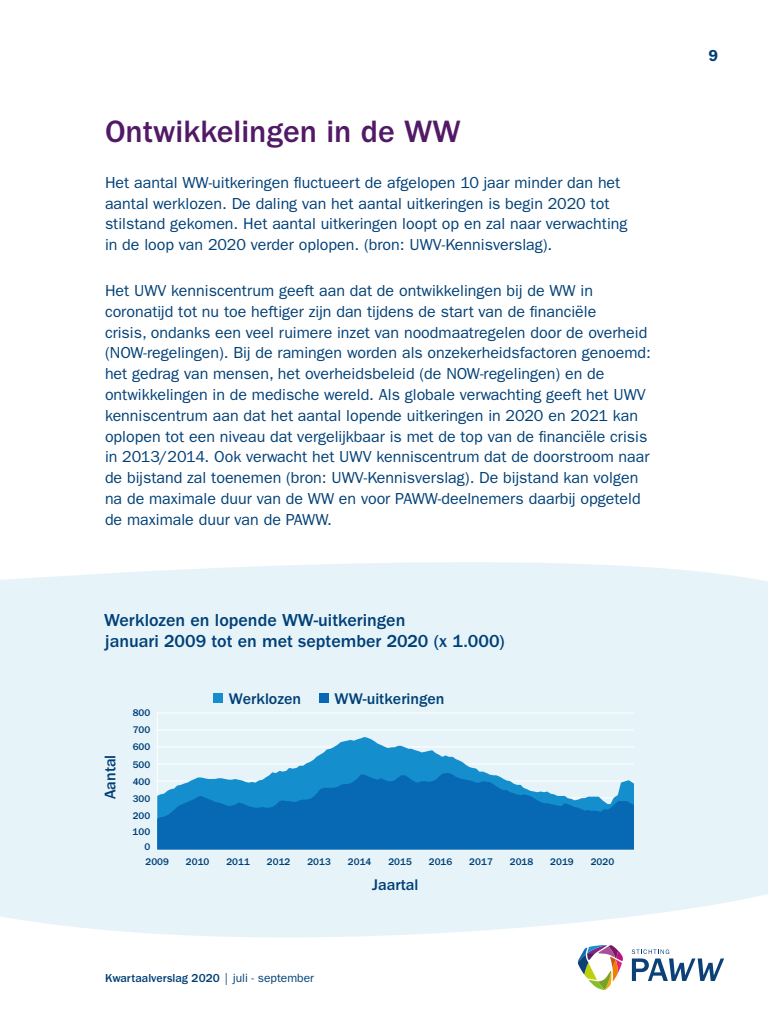
<style>
.page{position:relative;width:768px;height:1024px;background:#fff}
.page>*{position:absolute;margin:0;border:0;box-sizing:border-box;transform-origin:0 0}
.t1{font:500 32px "ITC Franklin Gothic Std";color:#511966}
.t2{font:500 18px/20.8px "ITC Franklin Gothic Std";color:#004077}
.t3{font:16px/20.8px "ITC Franklin Gothic Std";color:#004077}
.t4{font:500 16px "ITC Franklin Gothic Std";color:#003f76}
.t5{font:600 16px "ITC Franklin Gothic Std";color:#004077}
.t6{font:500 12px "ITC Franklin Gothic Std";color:#004077}
.t7{font:500 10px "ITC Franklin Gothic Std";letter-spacing:.005em;color:#003f76}
.s1{font-weight:400}
</style>
<div class="page">
<svg style="left:578px;top:965px;width:44px;height:25px"></svg>
<svg style="left:632px;top:965px;width:90px;height:16px"></svg>
<svg style="left:0;top:562px;width:768px;height:403px;background:#e8f4fa"></svg>
<hr style="left:157px;top:713px;width:1px;height:136px;background:#fff">
<hr style="left:157px;top:712px;width:477px;height:1px;background:#fff">
<hr style="left:157px;top:729px;width:477px;height:1px;background:#fff">
<div style="left:213px;top:693px;width:10px;height:10px;background:#158ecd"></div>
<div style="left:319px;top:693px;width:10px;height:10px;background:#0769b3"></div>
<svg style="left:158px;top:737px;width:476px;height:36px;background:#b6dcef"></svg>
<svg style="left:157px;top:773px;width:477px;height:77px;background:#217ebf"></svg>
<h1 class="t1" style="left:105px;top:113px;width:357px">Ontwikkelingen in de WW</h1>
<p class="t3" style="left:105px;top:172px;width:524px">Het aantal WW-uitkeringen fluctueert de afgelopen 10 jaar minder dan het aantal werklozen. De daling van het aantal uitkeringen is begin 2020 tot stilstand gekomen. Het aantal uitkeringen loopt op en zal naar verwachting in de loop van 2020 verder oplopen. (bron: UWV-Kennisverslag).</p>
<p class="t3" style="left:105px;top:280px;width:547px">Het UWV kenniscentrum geeft aan dat de ontwikkelingen bij de WW in coronatijd tot nu toe heftiger zijn dan tijdens de start van de financiële<br>crisis, ondanks een veel ruimere inzet van noodmaatregelen door de overheid (NOW-regelingen). Bij de ramingen worden als onzekerheidsfactoren genoemd: het gedrag van mensen, het overheidsbeleid (de NOW-regelingen) en de ontwikkelingen in de medische wereld. Als globale verwachting geeft het UWV kenniscentrum aan dat het aantal lopende uitkeringen in 2020 en 2021 kan oplopen tot een niveau dat vergelijkbaar is met de top van de financiële crisis in 2013/2014. Ook verwacht het UWV kenniscentrum dat de doorstroom naar de bijstand zal toenemen (bron: UWV-Kennisverslag). De bijstand kan volgen na de maximale duur van de WW en voor PAWW-deelnemers daarbij opgeteld de maximale duur van de PAWW.</p>
<p class="t2" style="left:104px;top:610px;width:402px">Werklozen en lopende WW-uitkeringen<br>januari 2009 tot en met september 2020 (x 1.000)</p>
<p class="t4" style="left:101px;top:799px;width:46px;rotate:-90deg">Aantal</p>
<p class="t7" style="left:133px;top:707px;width:19px">800</p>
<p class="t7" style="left:133px;top:725px;width:19px">700</p>
<p class="t7" style="left:133px;top:742px;width:19px">600</p>
<p class="t7" style="left:133px;top:759px;width:19px">500</p>
<p class="t7" style="left:133px;top:776px;width:19px">400</p>
<p class="t7" style="left:133px;top:793px;width:19px">300</p>
<p class="t7" style="left:133px;top:810px;width:19px">200</p>
<p class="t7" style="left:133px;top:827px;width:19px">100</p>
<p class="t7" style="left:145px;top:841px;width:7px">0</p>
<p class="t4" style="left:229px;top:690px;width:74px">Werklozen</p>
<p class="t4" style="left:335px;top:690px;width:111px">WW-uitkeringen</p>
<p class="t7" style="left:146px;top:856px;width:25px">2009</p>
<p class="t7" style="left:186px;top:856px;width:25px">2010</p>
<p class="t7" style="left:226px;top:856px;width:25px">2011</p>
<p class="t7" style="left:267px;top:856px;width:25px">2012</p>
<p class="t7" style="left:307px;top:856px;width:25px">2013</p>
<p class="t7" style="left:348px;top:856px;width:25px">2014</p>
<p class="t7" style="left:388px;top:856px;width:25px">2015</p>
<p class="t7" style="left:429px;top:856px;width:25px">2016</p>
<p class="t7" style="left:469px;top:856px;width:25px">2017</p>
<p class="t7" style="left:510px;top:856px;width:25px">2018</p>
<p class="t7" style="left:550px;top:856px;width:25px">2019</p>
<p class="t7" style="left:591px;top:856px;width:25px">2020</p>
<p class="t4" style="left:372px;top:875px;width:48px">Jaartal</p>
<p class="t6" style="left:105px;top:972px;width:211px">Kwartaalverslag 2020 <span class="s1">| juli - september</span></p>
<p class="t5" style="left:708px;top:46px;width:11px">9</p>
</div>
